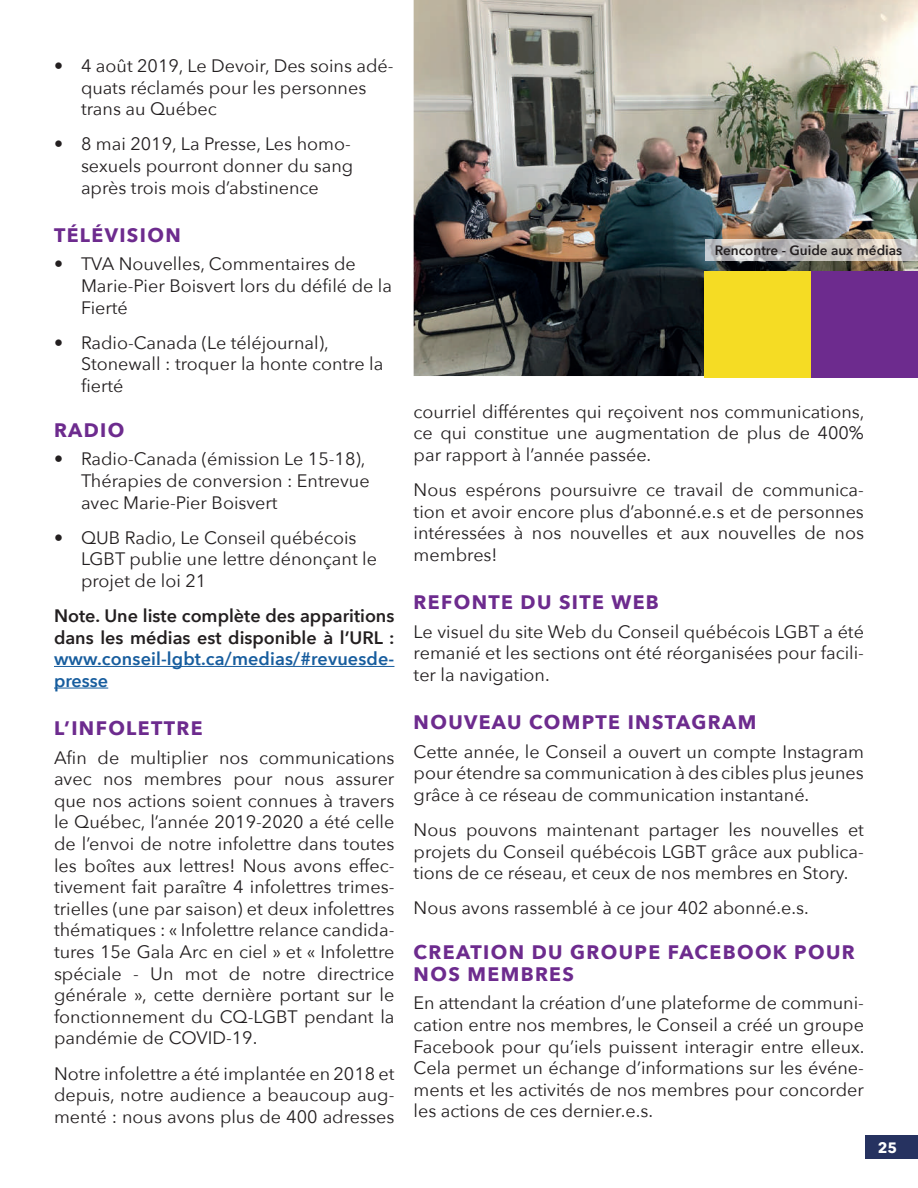
<style>
.page{position:relative;width:918px;height:1188px;background:#fff}
.page>*{position:absolute;margin:0;border:0;box-sizing:border-box;transform-origin:0 0}
.t1{font:700 19.5px/21.6px "Avenir Next";letter-spacing:.07em;color:#6d2b8e}
.t2{font:18px/21.6px "Avenir Next";color:#231f20;text-align:justify}
.t3{font:600 18px/21.6px "Avenir Next";color:#231f20}
.t4{font:600 18px/21.6px "Avenir Next";letter-spacing:.005em;color:#175d9e}
.t5{font:700 15px "Avenir Next";color:#fff}
.t6{font:600 13.5px "Avenir Next";color:#231f20}
</style>
<div class="page">
<div style="left:865px;top:1136px;width:53px;height:23px;background:#263260"></div>
<hr style="left:54px;top:666px;width:340px;height:1px;background:#175d9e">
<hr style="left:54px;top:688px;width:54px;height:1px;background:#175d9e">
<img style="left:414px;top:0;width:504px;height:376px">
<img style="left:706px;top:239px;width:212px;height:21px">
<div style="left:705px;top:271px;width:106px;height:106px;background:#f5dc24"></div>
<div style="left:811px;top:271px;width:107px;height:106px;background:#6d2b8e"></div>
<p class="t2" style="left:81px;top:54px;width:314px;text-align:left;text-indent:-27px">• 4 août 2019, Le Devoir, Des soins adé&shy;quats réclamés pour les personnes trans au Québec</p>
<p class="t2" style="left:81px;top:132px;width:274px;text-align:left;text-indent:-27px">• 8 mai 2019, La Presse, Les homo&shy;sexuels pourront donner du sang après trois mois d’abstinence</p>
<p class="t1" style="left:54px;top:224px;width:128px">TÉLÉVISION</p>
<p class="t2" style="left:81px;top:253px;width:313px;text-align:left;text-indent:-27px">• TVA Nouvelles, Commentaires de<br>Marie-Pier Boisvert lors du défilé de la<br>Fierté</p>
<p class="t2" style="left:81px;top:331px;width:304px;text-align:left;text-indent:-27px">• Radio-Canada (Le téléjournal),<br>Stonewall : troquer la honte contre la fierté</p>
<p class="t1" style="left:54px;top:419px;width:72px">RADIO</p>
<p class="t2" style="left:81px;top:447px;width:290px;text-align:left;text-indent:-27px">• Radio-Canada (émission Le 15-18),<br>Thérapies de conversion : Entrevue avec Marie-Pier Boisvert</p>
<p class="t2" style="left:81px;top:526px;width:298px;text-align:left;text-indent:-27px">• QUB Radio, Le Conseil québécois<br>LGBT publie une lettre dénonçant le projet de loi 21</p>
<p class="t3" style="left:54px;top:604px;width:342px">Note. Une liste complète des apparitions dans les médias est disponible à l’URL :</p>
<p class="t4" style="left:54px;top:648px;width:342px">www.conseil-lgbt.ca/medias/#revuesde&shy;presse</p>
<p class="t1" style="left:54px;top:717px;width:150px">L’INFOLETTRE</p>
<p class="t2" style="left:54px;top:746px;width:342px">Afin de multiplier nos communications avec nos membres pour nous assurer que nos actions soient connues à travers le Québec, l’année 2019-2020 a été celle de l’envoi de notre infolettre dans toutes les boîtes aux lettres! Nous avons effec&shy;tivement fait paraître 4 infolettres trimes&shy;trielles (une par saison) et deux infolettres thématiques : « Infolettre relance candida&shy;tures 15e Gala Arc en ciel » et « Infolettre spéciale - Un mot de notre directrice générale », cette dernière portant sur le fonctionnement du CQ-LGBT pendant la pandémie de COVID-19.</p>
<p class="t2" style="left:54px;top:1062px;width:342px">Notre infolettre a été implantée en 2018 et depuis, notre audience a beaucoup aug&shy;menté : nous avons plus de 400 adresses</p>
<p class="t6" style="left:715px;top:238px;width:189px">Rencontre - Guide aux médias</p>
<p class="t2" style="left:414px;top:400px;width:452px">courriel différentes qui reçoivent nos communications, ce qui constitue une augmentation de plus de 400% par rapport à l’année passée.</p>
<p class="t2" style="left:414px;top:478px;width:452px">Nous espérons poursuivre ce travail de communica&shy;tion et avoir encore plus d’abonné.e.s et de personnes intéressées à nos nouvelles et aux nouvelles de nos membres!</p>
<p class="t1" style="left:414px;top:591px;width:247px">REFONTE DU SITE WEB</p>
<p class="t2" style="left:414px;top:620px;width:452px">Le visuel du site Web du Conseil québécois LGBT a été remanié et les sections ont été réorganisées pour facili&shy;ter la navigation.</p>
<p class="t1" style="left:414px;top:712px;width:344px">NOUVEAU COMPTE INSTAGRAM</p>
<p class="t2" style="left:414px;top:740px;width:452px">Cette année, le Conseil a ouvert un compte Instagram pour étendre sa communication à des cibles plus jeunes grâce à ce réseau de communication instantané.</p>
<p class="t2" style="left:414px;top:818px;width:452px">Nous pouvons maintenant partager les nouvelles et projets du Conseil québécois LGBT grâce aux publica&shy;tions de ce réseau, et ceux de nos membres en Story.</p>
<p class="t2" style="left:414px;top:897px;width:397px">Nous avons rassemblé à ce jour 402 abonné.e.s.</p>
<p class="t1" style="left:414px;top:941px;width:443px">CREATION DU GROUPE FACEBOOK POUR<br>NOS MEMBRES</p>
<p class="t2" style="left:414px;top:992px;width:452px">En attendant la création d’une plateforme de communi&shy;cation entre nos membres, le Conseil a créé un groupe Facebook pour qu’iels puissent interagir entre elleux.<br>Cela permet un échange d’informations sur les événe&shy;ments et les activités de nos membres pour concorder les actions de ces dernier.e.s.</p>
<p class="t5" style="left:878px;top:1135px;width:21px">25</p>
</div>
